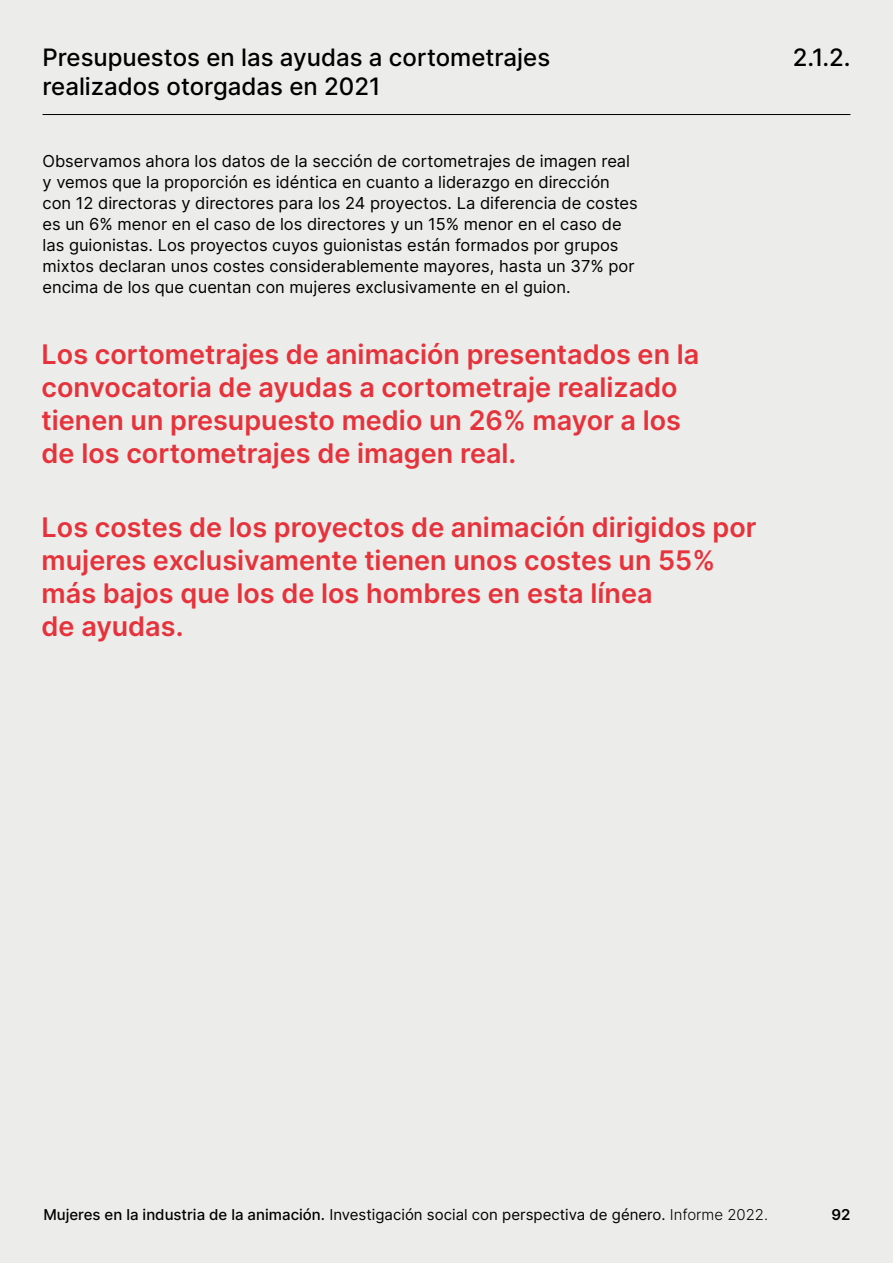
<style>
.page{position:relative;width:893px;height:1263px;background:#ececeb}
.page>*{position:absolute;margin:0;border:0;box-sizing:border-box;transform-origin:0 0}
.t1{font:600 27px/33px "Inter";color:#e6333b}
.t2{font:500 24px/28.8px "Inter";color:#000}
.t3{font:16.5px/21px "Inter";color:#000}
.t4{font:15px "Inter";color:#000}
.t5{font:600 15px "Inter";color:#000}
.s1{font-weight:500}
.s2{font-weight:300}
</style>
<div class="page">
<hr style="left:43px;top:114px;width:807px;height:1px;background:#000">
<h2 class="t2" style="left:43px;top:42px;width:509px">Presupuestos en las ayudas a cortometrajes realizados otorgadas en 2021</h2>
<h2 class="t2" style="left:793px;top:42px;width:60px">2.1.2.</h2>
<p class="t3" style="left:43px;top:150px;width:597px">Observamos ahora los datos de la sección de cortometrajes de imagen real y vemos que la proporción es idéntica en cuanto a liderazgo en dirección con 12 directoras y directores para los 24 proyectos. La diferencia de costes es un 6% menor en el caso de los directores y un 15% menor en el caso de las guionistas. Los proyectos cuyos guionistas están formados por grupos mixtos declaran unos costes considerablemente mayores, hasta un 37% por encima de los que cuentan con mujeres exclusivamente en el guion.</p>
<h1 class="t1" style="left:42px;top:336px;width:659px">Los cortometrajes de animación presentados en la convocatoria de ayudas a cortometraje realizado tienen un presupuesto medio un 26% mayor a los de los cortometrajes de imagen real.</h1>
<h1 class="t1" style="left:42px;top:510px;width:716px">Los costes de los proyectos de animación dirigidos por mujeres exclusivamente tienen unos costes un 55% más bajos que los de los hombres en esta línea<br>de ayudas.</h1>
<p class="t4" style="left:43px;top:1204px;width:726px"><span class="s1">Mujeres en la industria de la animación.</span> Investigación social con perspectiva de género. <span class="s2">Informe 2022.</span></p>
<p class="t5" style="left:831px;top:1204px;width:21px">92</p>
</div>
